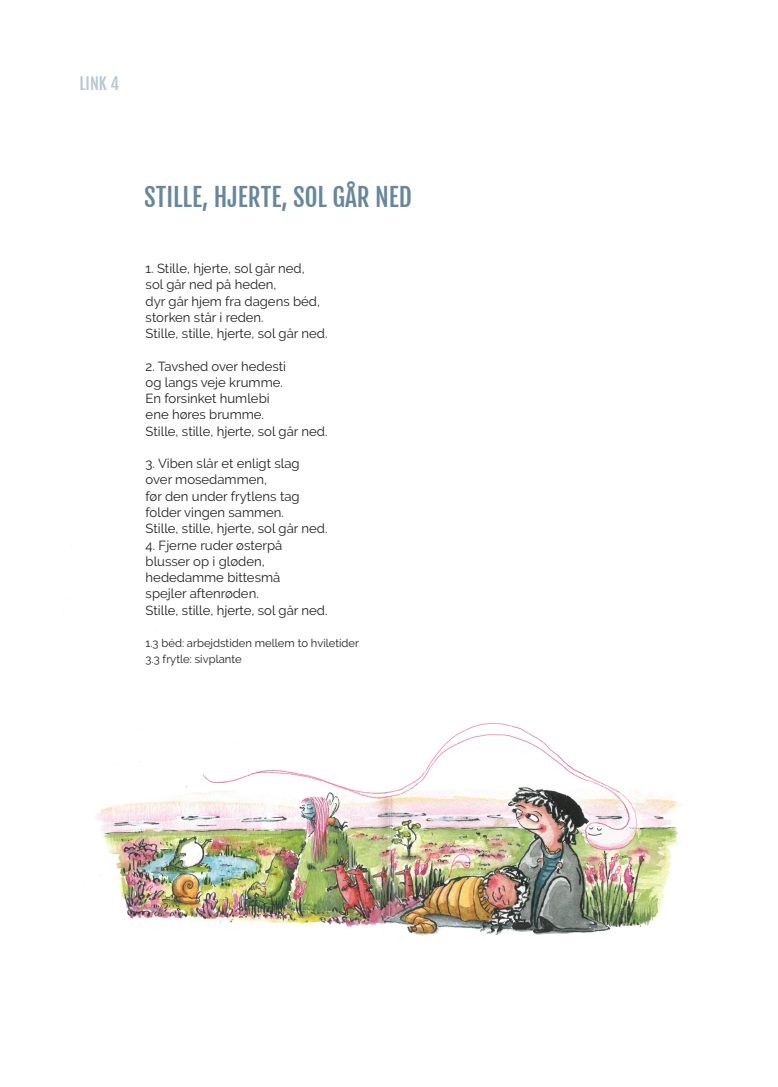
<style>
.page{position:relative;width:778px;height:1087px;background:#fff}
.page>*{position:absolute;margin:0;border:0;box-sizing:border-box;transform-origin:0 0}
.t1{font:25px "Fjalla One";color:#67889c}
.t2{font:16.25px "Fjalla One";color:#b8c7d1}
.t3{font:13.12px "Raleway";color:#231f20}
.t4{font:11.25px "Raleway";color:#231f20}
</style>
<div class="page">
<img style="left:96px;top:723px;width:586px;height:213px">
<p class="t2" style="left:79px;top:73px;width:41px">LINK 4</p>
<p class="t1" style="left:144px;top:182px;width:269px">STILLE, HJERTE, SOL GÅR NED</p>
<p class="t3" style="left:146px;top:261px;width:160px">1. Stille, hjerte, sol går ned,</p>
<p class="t3" style="left:146px;top:277px;width:132px">sol går ned på heden,</p>
<p class="t3" style="left:146px;top:293px;width:176px">dyr går hjem fra dagens béd,</p>
<p class="t3" style="left:146px;top:309px;width:120px">storken står i reden.</p>
<p class="t3" style="left:146px;top:326px;width:183px">Stille, stille, hjerte, sol går ned.</p>
<p class="t3" style="left:146px;top:358px;width:142px">2. Tavshed over hedesti</p>
<p class="t3" style="left:146px;top:374px;width:139px">og langs veje krumme.</p>
<p class="t3" style="left:146px;top:391px;width:125px">En forsinket humlebi</p>
<p class="t3" style="left:146px;top:407px;width:120px">ene høres brumme.</p>
<p class="t3" style="left:146px;top:423px;width:183px">Stille, stille, hjerte, sol går ned.</p>
<p class="t3" style="left:146px;top:456px;width:155px">3. Viben slår et enligt slag</p>
<p class="t3" style="left:146px;top:472px;width:123px">over mosedammen,</p>
<p class="t3" style="left:146px;top:488px;width:156px">før den under frytlens tag</p>
<p class="t3" style="left:146px;top:504px;width:140px">folder vingen sammen.</p>
<p class="t3" style="left:146px;top:521px;width:183px">Stille, stille, hjerte, sol går ned.</p>
<p class="t3" style="left:146px;top:537px;width:138px">4. Fjerne ruder østerpå</p>
<p class="t3" style="left:146px;top:553px;width:121px">blusser op i gløden,</p>
<p class="t3" style="left:146px;top:569px;width:136px">hededamme bittesmå</p>
<p class="t3" style="left:146px;top:586px;width:115px">spejler aftenrøden.</p>
<p class="t3" style="left:146px;top:602px;width:183px">Stille, stille, hjerte, sol går ned.</p>
<p class="t4" style="left:146px;top:636px;width:215px">1.3 béd: arbejdstiden mellem to hviletider</p>
<p class="t4" style="left:146px;top:652px;width:97px">3.3 frytle: sivplante</p>
</div>
